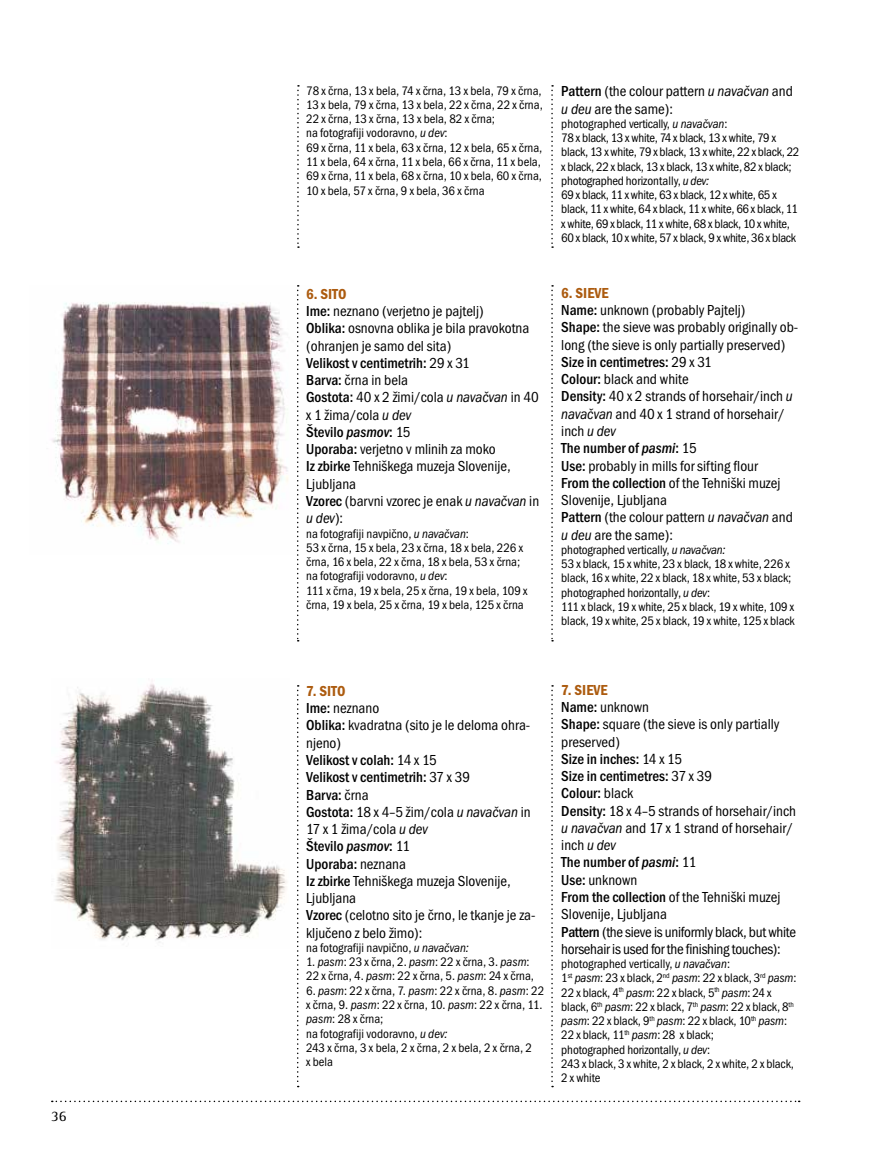
<style>
.page{position:relative;width:893px;height:1149px;background:#fff}
.page>*{position:absolute;margin:0;border:0;box-sizing:border-box;transform-origin:0 0}
.t1{font:condensed 15px/17.2px "Franklin Got Itc TEE";color:#000}
.t2{font:15px "SS Rotis Serif";color:#000}
.t3{font:condensed 12.75px/14.2px "Franklin Got Itc TEE";letter-spacing:-.01em;color:#000}
.s1{font-style:italic}
.s2{font-weight:600;color:#ac5b0f}
.s3{font-weight:500}
.s4{font-weight:500;font-style:italic}
</style>
<div class="page">
<svg style="left:52px;top:1100px;width:748px;height:1px"></svg>
<img style="left:51px;top:285px;width:249px;height:259px">
<img style="left:55px;top:683px;width:232px;height:260px">
<svg style="left:551px;top:85px;width:2px;height:163px"></svg>
<svg style="left:297px;top:85px;width:2px;height:163px"></svg>
<svg style="left:551px;top:285px;width:2px;height:356px"></svg>
<svg style="left:297px;top:285px;width:2px;height:356px"></svg>
<svg style="left:551px;top:685px;width:2px;height:401px"></svg>
<svg style="left:297px;top:685px;width:2px;height:401px"></svg>
<p class="t2" style="left:51px;top:1107px;width:17px">36</p>
<p class="t3" style="left:306px;top:83px;width:238px">78 x črna, 13 x bela, 74 x črna, 13 x bela, 79 x črna, 13 x bela, 79 x črna, 13 x bela, 22 x črna, 22 x črna, 22 x črna, 13 x črna, 13 x bela, 82 x črna;<br>na fotografiji vodoravno, <span class="s1">u dev</span>:<br>69 x črna, 11 x bela, 63 x črna, 12 x bela, 65 x črna, 11 x bela, 64 x črna, 11 x bela, 66 x črna, 11 x bela, 69 x črna, 11 x bela, 68 x črna, 10 x bela, 60 x črna, 10 x bela, 57 x črna, 9 x bela, 36 x črna</p>
<p class="t1" style="left:306px;top:285px;width:235px"><span class="s2">6. SITO<br></span><span class="s3">Ime:</span> neznano (verjetno je pajtelj)<br><span class="s3">Oblika:</span> osnovna oblika je bila pravokotna (ohranjen je samo del sita)<br><span class="s3">Velikost v centimetrih:</span> 29 x 31<br><span class="s3">Barva:</span> črna in bela<br><span class="s3">Gostota:</span> 40 x 2 žimi/cola <span class="s1">u navačvan</span> in 40 x 1 žima/cola <span class="s1">u dev<br></span><span class="s3">Število</span> <span class="s4">pasmov</span><span class="s3">:</span> 15<br><span class="s3">Uporaba:</span> verjetno v mlinih za moko<br><span class="s3">Iz zbirke</span> Tehniškega muzeja Slovenije,<br>Ljubljana<br><span class="s3">Vzorec</span> (barvni vzorec je enak <span class="s1">u navačvan</span> in <span class="s1">u dev</span>):</p>
<p class="t3" style="left:306px;top:526px;width:223px">na fotografiji navpično, <span class="s1">u navačvan</span>:<br>53 x črna, 15 x bela, 23 x črna, 18 x bela, 226 x črna, 16 x bela, 22 x črna, 18 x bela, 53 x črna; na fotografiji vodoravno, <span class="s1">u dev</span>:<br>111 x črna, 19 x bela, 25 x črna, 19 x bela, 109 x črna, 19 x bela, 25 x črna, 19 x bela, 125 x črna</p>
<p class="t1" style="left:561px;top:83px;width:233px"><span class="s3">Pattern</span> (the colour pattern <span class="s1">u navačvan</span> and <span class="s1">u deu</span> are the same):</p>
<p class="t3" style="left:561px;top:117px;width:240px">photographed vertically, <span class="s1">u navačvan</span>:<br>78 x black, 13 x white, 74 x black, 13 x white, 79 x black, 13 x white, 79 x black, 13 x white, 22 x black, 22 x black, 22 x black, 13 x black, 13 x white, 82 x black; photographed horizontally, <span class="s1">u dev:<br></span>69 x black, 11 x white, 63 x black, 12 x white, 65 x black, 11 x white, 64 x black, 11 x white, 66 x black, 11 x white, 69 x black, 11 x white, 68 x black, 10 x white, 60 x black, 10 x white, 57 x black, 9 x white, 36 x black</p>
<p class="t1" style="left:561px;top:284px;width:238px"><span class="s2">6. SIEVE<br></span><span class="s3">Name:</span> unknown (probably Pajtelj)<br><span class="s3">Shape:</span> the sieve was probably originally ob&shy;long (the sieve is only partially preserved)<br><span class="s3">Size in centimetres:</span> 29 x 31<br><span class="s3">Colour:</span> black and white<br><span class="s3">Density:</span> 40 x 2 strands of horsehair/inch <span class="s1">u navačvan</span> and 40 x 1 strand of horsehair/ inch <span class="s1">u dev<br></span><span class="s3">The number of</span> <span class="s4">pasmi</span><span class="s3">:</span> 15<br><span class="s3">Use:</span> probably in mills for sifting flour<br><span class="s3">From the collection</span> of the Tehniški muzej<br>Slovenije, Ljubljana<br><span class="s3">Pattern</span> (the colour pattern <span class="s1">u navačvan</span> and <span class="s1">u deu</span> are the same):</p>
<p class="t3" style="left:561px;top:542px;width:235px">photographed vertically, <span class="s1">u navačvan:<br></span>53 x black, 15 x white, 23 x black, 18 x white, 226 x black, 16 x white, 22 x black, 18 x white, 53 x black; photographed horizontally, <span class="s1">u dev</span>:<br>111 x black, 19 x white, 25 x black, 19 x white, 109 x black, 19 x white, 25 x black, 19 x white, 125 x black</p>
<p class="t1" style="left:306px;top:682px;width:231px"><span class="s2">7. SITO<br></span><span class="s3">Ime:</span> neznano<br><span class="s3">Oblika:</span> kvadratna (sito je le deloma ohra&shy;njeno)<br><span class="s3">Velikost v colah:</span> 14 x 15<br><span class="s3">Velikost v centimetrih:</span> 37 x 39<br><span class="s3">Barva:</span> črna<br><span class="s3">Gostota:</span> 18 x 4–5 žim/cola <span class="s1">u navačvan</span> in<br>17 x 1 žima/cola <span class="s1">u dev<br></span><span class="s3">Število</span> <span class="s4">pasmov</span><span class="s3">:</span> 11<br><span class="s3">Uporaba:</span> neznana<br><span class="s3">Iz zbirke</span> Tehniškega muzeja Slovenije,<br>Ljubljana<br><span class="s3">Vzorec</span> (celotno sito je črno, le tkanje je za&shy;ključeno z belo žimo):</p>
<p class="t3" style="left:306px;top:940px;width:164px">na fotografiji navpično, <span class="s1">u navačvan:</span></p>
<p class="t3" style="left:306px;top:954px;width:229px">1. <span class="s1">pasm</span>: 23 x črna, 2. <span class="s1">pasm</span>: 22 x črna, 3. <span class="s1">pasm</span>:<br>22 x črna, 4. <span class="s1">pasm</span>: 22 x črna, 5. <span class="s1">pasm</span>: 24 x črna,</p>
<p class="t3" style="left:306px;top:983px;width:240px">6. <span class="s1">pasm</span>: 22 x črna, 7. <span class="s1">pasm</span>: 22 x črna, 8. <span class="s1">pasm</span>: 22 x črna, 9. <span class="s1">pasm</span>: 22 x črna, 10. <span class="s1">pasm</span>: 22 x črna, 11. <span class="s1">pasm</span>: 28 x črna;<br>na fotografiji vodoravno, <span class="s1">u dev:<br></span>243 x črna, 3 x bela, 2 x črna, 2 x bela, 2 x črna, 2<br>x bela</p>
<p class="t1" style="left:561px;top:681px;width:236px"><span class="s2">7. SIEVE<br></span><span class="s3">Name:</span> unknown<br><span class="s3">Shape:</span> square (the sieve is only partially preserved)<br><span class="s3">Size in inches:</span> 14 x 15<br><span class="s3">Size in centimetres:</span> 37 x 39<br><span class="s3">Colour:</span> black<br><span class="s3">Density:</span> 18 x 4–5 strands of horsehair/inch <span class="s1">u navačvan</span> and 17 x 1 strand of horsehair/ inch <span class="s1">u dev<br></span><span class="s3">The number of</span> <span class="s4">pasmi</span><span class="s3">:</span> 11<br><span class="s3">Use:</span> unknown<br><span class="s3">From the collection</span> of the Tehniški muzej<br>Slovenije, Ljubljana<br><span class="s3">Pattern</span> (the sieve is uniformly black, but white horsehair is used for the finishing touches):</p>
<p class="t3" style="left:561px;top:956px;width:237px">photographed vertically, <span class="s1">u navačvan</span>:<br>1<sup>st</sup> <span class="s1">pasm</span>: 23 x black, 2<sup>nd</sup> <span class="s1">pasm</span>: 22 x black, 3<sup>rd</sup> <span class="s1">pasm</span>:<br>22 x black, 4<sup>th</sup> <span class="s1">pasm</span>: 22 x black, 5<sup>th</sup> <span class="s1">pasm</span>: 24 x black, 6<sup>th</sup> <span class="s1">pasm</span>: 22 x black, 7<sup>th</sup> <span class="s1">pasm</span>: 22 x black, 8<sup>th </sup><span class="s1">pasm</span>: 22 x black, 9<sup>th</sup> <span class="s1">pasm</span>: 22 x black, 10<sup>th</sup> <span class="s1">pasm</span>:<br>22 x black, 11<sup>th</sup> <span class="s1">pasm</span>: 28 x black;<br>photographed horizontally, <span class="s1">u dev</span>:<br>243 x black, 3 x white, 2 x black, 2 x white, 2 x black, 2 x white</p>
</div>
